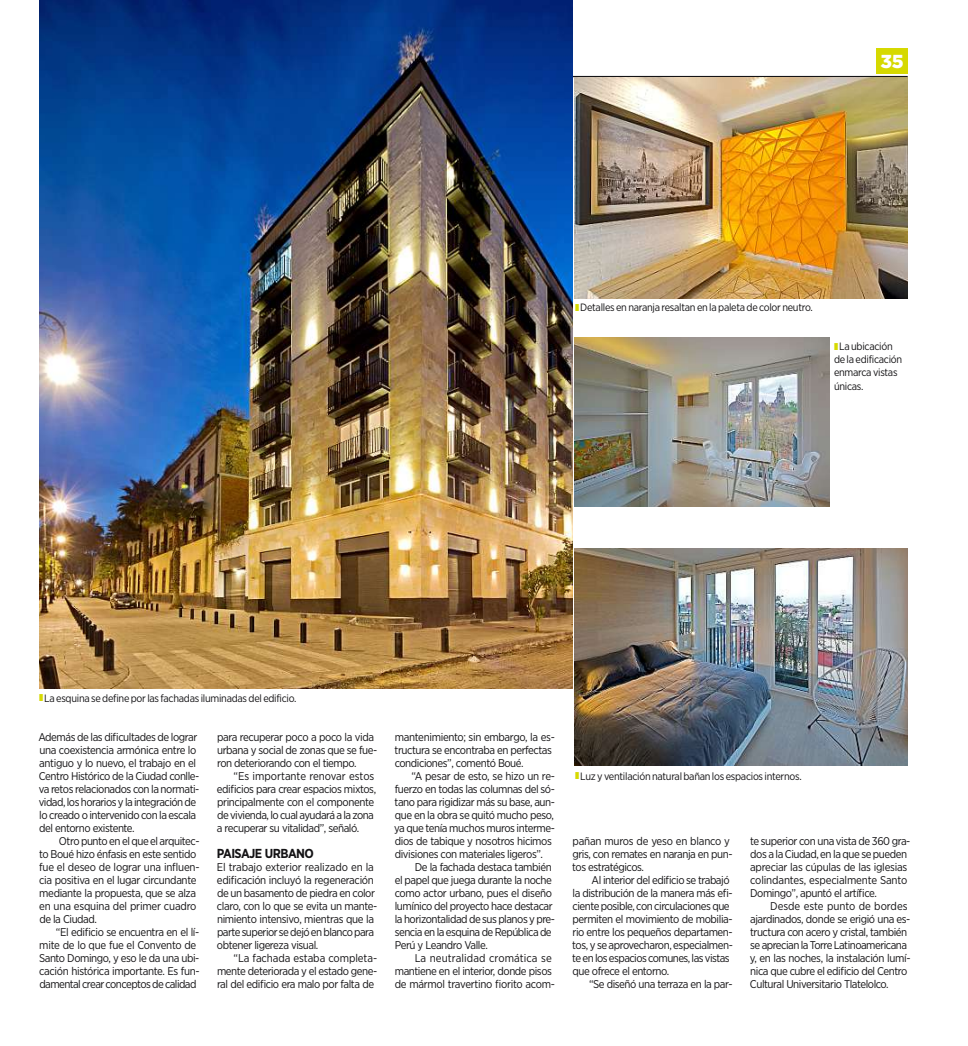
<style>
.page{position:relative;width:968px;height:1046px;background:#fff}
.page>*{position:absolute;margin:0;border:0;box-sizing:border-box;transform-origin:0 0}
.t1{font:900 18.75px "Gotham";color:#fff}
.t2{font:700 13px "Gotham Narrow";letter-spacing:-.045em;color:#141315}
.t3{font:11.25px/13px "Gotham Narrow";letter-spacing:-.04em;color:#141315}
.t4{font:10.62px/13px "Gotham Narrow";letter-spacing:-.025em;color:#141315}
</style>
<div class="page">
<hr style="left:39px;top:76px;width:868px;height:1px;background:#141315">
<div style="left:876px;top:49px;width:31px;height:25px;background:#d6d900"></div>
<img style="left:40px;top:0;width:532px;height:688px">
<img style="left:574px;top:77px;width:333px;height:221px">
<img style="left:574px;top:337px;width:255px;height:169px">
<img style="left:574px;top:548px;width:333px;height:216px">
<h1 class="t1" style="left:880px;top:53px;width:25px">35</h1>
<p class="t4" style="left:580px;top:301px;width:234px">Detalles en naranja resaltan en la paleta de color neutro.</p>
<p class="t4" style="left:833px;top:340px;width:70px;text-indent:5px">La ubicación de la edificación enmarca vistas únicas.</p>
<p class="t4" style="left:44px;top:691px;width:254px">La esquina se define por las fachadas iluminadas del edificio.</p>
<p class="t3" style="left:38px;top:730px;width:162px">Además de las dificultades de lograr una coexistencia armónica entre lo antiguo y lo nuevo, el trabajo en el Centro Histórico de la Ciudad conlle&shy;va retos relacionados con la normati&shy;vidad, los horarios y la integración de lo creado o intervenido con la escala del entorno existente.</p>
<p class="t3" style="left:39px;top:834px;width:162px;text-indent:20px">Otro punto en el que el arquitec&shy;to Boué hizo énfasis en este sentido fue el deseo de lograr una influen&shy;cia positiva en el lugar circundante mediante la propuesta, que se alza en una esquina del primer cuadro de la Ciudad.</p>
<p class="t3" style="left:39px;top:926px;width:162px;text-indent:17px">“El edificio se encuentra en el lí&shy;mite de lo que fue el Convento de Santo Domingo, y eso le da una ubi&shy;cación histórica importante. Es fun&shy;damental crear conceptos de calidad</p>
<p class="t3" style="left:217px;top:730px;width:162px">para recuperar poco a poco la vida urbana y social de zonas que se fue&shy;ron deteriorando con el tiempo.</p>
<p class="t3" style="left:217px;top:770px;width:161px;text-indent:17px">“Es importante renovar estos edificios para crear espacios mixtos, principalmente con el componente de vivienda, lo cual ayudará a la zona a recuperar su vitalidad”, señaló.</p>
<p class="t2" style="left:217px;top:845px;width:98px">PAISAJE URBANO</p>
<p class="t3" style="left:217px;top:860px;width:162px">El trabajo exterior realizado en la edificación incluyó la regeneración de un basamento de piedra en color claro, con lo que se evita un mante&shy;nimiento intensivo, mientras que la parte superior se dejó en blanco para obtener ligereza visual.</p>
<p class="t3" style="left:217px;top:952px;width:162px;text-align:justify;text-indent:17px">“La fachada estaba completa&shy;mente deteriorada y el estado gene&shy;ral del edificio era malo por falta de</p>
<p class="t3" style="left:394px;top:730px;width:162px">mantenimiento; sin embargo, la es&shy;tructura se encontraba en perfectas condiciones”, comentó Boué.</p>
<p class="t3" style="left:394px;top:770px;width:162px;text-indent:17px">“A pesar de esto, se hizo un re&shy;fuerzo en todas las columnas del só&shy;tano para rigidizar más su base, aun&shy;que en la obra se quitó mucho peso, ya que tenía muchos muros interme&shy;dios de tabique y nosotros hicimos divisiones con materiales ligeros”.</p>
<p class="t3" style="left:394px;top:860px;width:162px;text-indent:20px">De la fachada destaca también el papel que juega durante la noche como actor urbano, pues el diseño lumínico del proyecto hace destacar la horizontalidad de sus planos y pre&shy;sencia en la esquina de República de<br>Perú y Leandro Valle.</p>
<p class="t3" style="left:395px;top:951px;width:162px;text-indent:20px">La neutralidad cromática se mantiene en el interior, donde pisos de mármol travertino fiorito acom-</p>
<p class="t4" style="left:580px;top:769px;width:223px">Luz y ventilación natural bañan los espacios internos.</p>
<p class="t3" style="left:572px;top:834px;width:162px">pañan muros de yeso en blanco y gris, con remates en naranja en pun&shy;tos estratégicos.</p>
<p class="t3" style="left:572px;top:873px;width:162px;text-indent:19px">Al interior del edificio se trabajó la distribución de la manera más efi&shy;ciente posible, con circulaciones que permiten el movimiento de mobilia&shy;rio entre los pequeños departamen&shy;tos, y se aprovecharon, especialmen&shy;te en los espacios comunes, las vistas que ofrece el entorno.</p>
<p class="t3" style="left:589px;top:978px;width:145px">“Se diseñó una terraza en la par-</p>
<p class="t3" style="left:750px;top:834px;width:162px">te superior con una vista de 360 gra&shy;dos a la Ciudad, en la que se pueden apreciar las cúpulas de las iglesias colindantes, especialmente Santo Domingo”, apuntó el artífice.</p>
<p class="t3" style="left:749px;top:899px;width:162px;text-indent:20px">Desde este punto de bordes ajardinados, donde se erigió una es&shy;tructura con acero y cristal, también se aprecian la Torre Latinoamericana y, en las noches, la instalación lumí&shy;nica que cubre el edificio del Centro Cultural Universitario Tlatelolco.</p>
</div>
